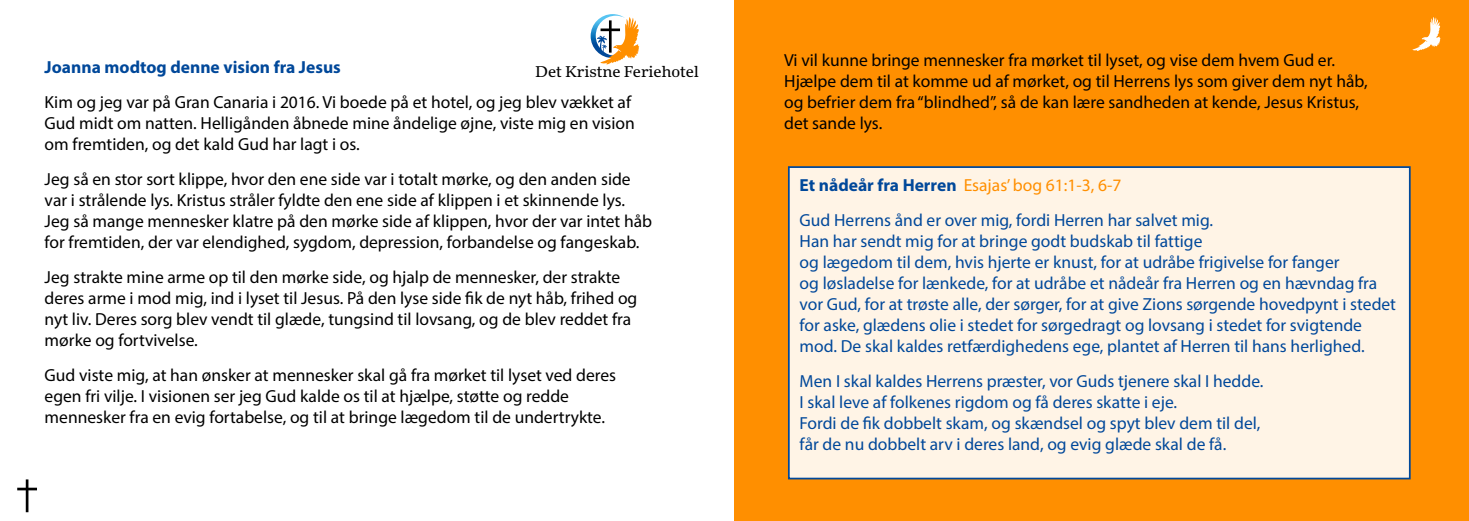
<style>
.page{position:relative;width:1469px;height:521px;background:#fff}
.page>*{position:absolute;margin:0;border:0;box-sizing:border-box;transform-origin:0 0}
.t1{font:17.5px/21px "Myriad Pro";color:#000}
.t2{font:17.5px/21px "Myriad Pro";color:#00489a}
.t3{font:700 17.5px "Myriad Pro";color:#00489a}
.t4{font:300 15.4px "Kunstuff";color:#000}
.s1{font-weight:700}
.s2{color:#ff8f00}
</style>
<div class="page">
<hr style="left:26px;top:479px;width:2px;height:33px;background:#000">
<hr style="left:17px;top:488px;width:20px;height:2px;background:#000">
<svg style="left:590px;top:14px;width:50px;height:51px"></svg>
<div style="left:734px;top:0;width:734px;height:521px;background:#ff8f00"></div>
<div style="left:788px;top:167px;width:621px;height:311px;background:#fff4e6"></div>
<div style="left:788px;top:166px;width:622px;height:313px;border:2px solid #00489a"></div>
<svg style="left:1412px;top:17px;width:29px;height:34px"></svg>
<p class="t3" style="left:45px;top:55px;width:298px">Joanna modtog denne vision fra Jesus</p>
<p class="t1" style="left:45px;top:91px;width:592px">Kim og jeg var på Gran Canaria i 2016. Vi boede på et hotel, og jeg blev vækket af<br>Gud midt om natten. Helligånden åbnede mine åndelige øjne, viste mig en vision om fremtiden, og det kald Gud har lagt i os.</p>
<p class="t1" style="left:45px;top:168px;width:609px">Jeg så en stor sort klippe, hvor den ene side var i totalt mørke, og den anden side var i strålende lys. Kristus stråler fyldte den ene side af klippen i et skinnende lys.<br>Jeg så mange mennesker klatre på den mørke side af klippen, hvor der var intet håb for fremtiden, der var elendighed, sygdom, depression, forbandelse og fangeskab.</p>
<p class="t1" style="left:45px;top:266px;width:594px">Jeg strakte mine arme op til den mørke side, og hjalp de mennesker, der strakte deres arme i mod mig, ind i lyset til Jesus. På den lyse side fik de nyt håb, frihed og nyt liv. Deres sorg blev vendt til glæde, tungsind til lovsang, og de blev reddet fra mørke og fortvivelse.</p>
<p class="t1" style="left:45px;top:364px;width:573px">Gud viste mig, at han ønsker at mennesker skal gå fra mørket til lyset ved deres egen fri vilje. I visionen ser jeg Gud kalde os til at hjælpe, støtte og redde mennesker fra en evig fortabelse, og til at bringe lægedom til de undertrykte.</p>
<p class="t4" style="left:535px;top:63px;width:165px">Det Kristne Feriehotel</p>
<p class="t1" style="left:784px;top:50px;width:585px">Vi vil kunne bringe mennesker fra mørket til lyset, og vise dem hvem Gud er.<br>Hjælpe dem til at komme ud af mørket, og til Herrens lys som giver dem nyt håb, og befrier dem fra “blindhed”, så de kan lære sandheden at kende, Jesus Kristus, det sande lys.</p>
<p class="t2" style="left:799px;top:167px;width:415px;line-height:35px"><span class="s1">Et nådeår fra Herren</span> <span class="s2">Esajas’ bog 61:1-3, 6-7<br></span>Gud Herrens ånd er over mig, fordi Herren har salvet mig.</p>
<p class="t2" style="left:799px;top:230px;width:598px">Han har sendt mig for at bringe godt budskab til fattige<br>og lægedom til dem, hvis hjerte er knust, for at udråbe frigivelse for fanger<br>og løsladelse for lænkede, for at udråbe et nådeår fra Herren og en hævndag fra vor Gud, for at trøste alle, der sørger, for at give Zions sørgende hovedpynt i stedet for aske, glædens olie i stedet for sørgedragt og lovsang i stedet for svigtende mod. De skal kaldes retfærdighedens ege, plantet af Herren til hans herlighed.</p>
<p class="t2" style="left:799px;top:370px;width:465px">Men I skal kaldes Herrens præster, vor Guds tjenere skal I hedde.<br>I skal leve af folkenes rigdom og få deres skatte i eje.<br>Fordi de fik dobbelt skam, og skændsel og spyt blev dem til del, får de nu dobbelt arv i deres land, og evig glæde skal de få.</p>
</div>
